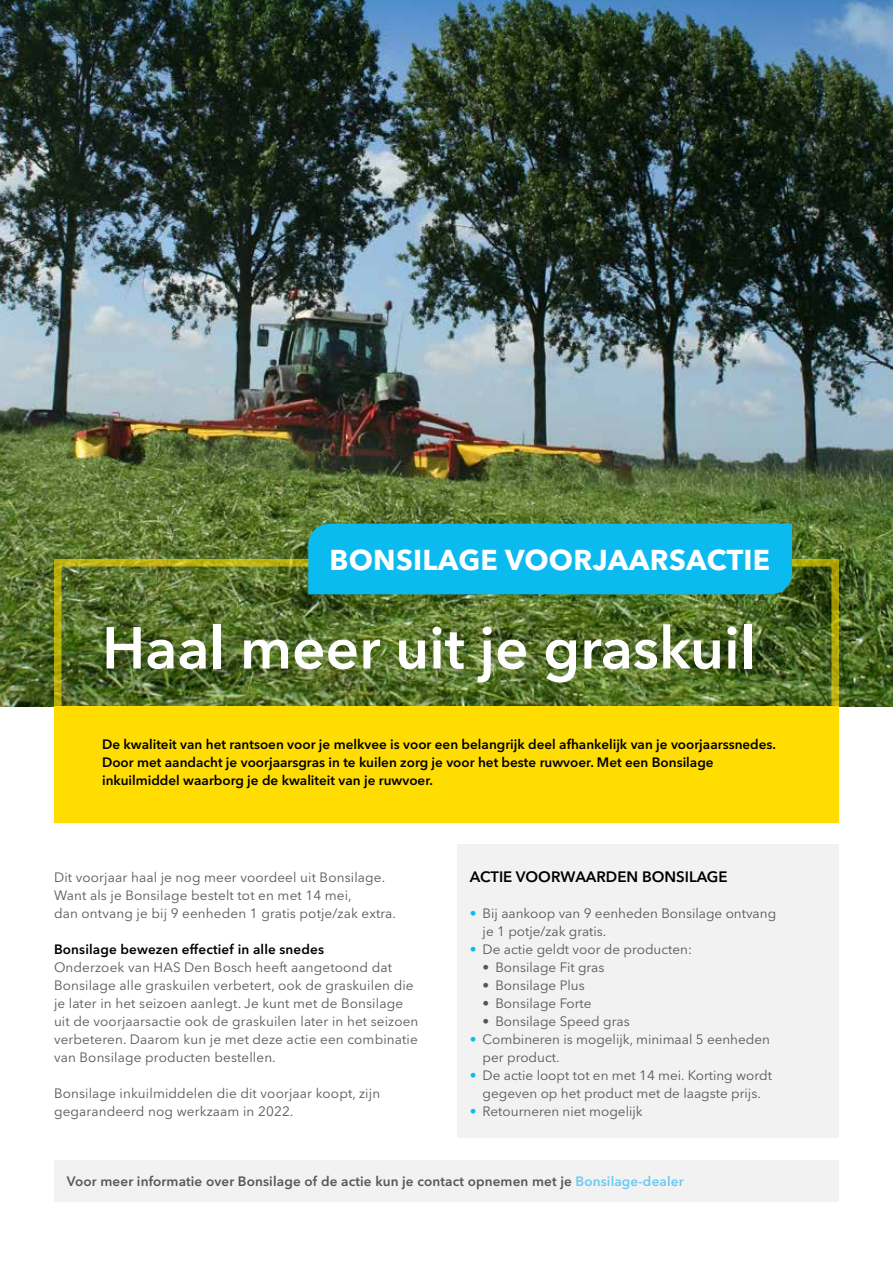
<style>
.page{position:relative;width:893px;height:1263px;background:#fff}
.page>*{position:absolute;margin:0;border:0;box-sizing:border-box;transform-origin:0 0}
.t1{font:600 58.5px "Avenir Next W1 G";color:#fff}
.t2{font:700 28.5px "Avenir Next W1 G";letter-spacing:.01em;color:#fff}
.t3{font:600 15px "Avenir Next W1 G";color:#000}
.t4{font:13.5px/18px "Avenir Next W1 G";letter-spacing:.01em;color:#575756}
.t5{font:600 13.5px/18px "Avenir Next W1 G";color:#000}
.t6{font:600 13.5px "Avenir Next W1 G";letter-spacing:.01em;color:#575756}
.s1{color:#0bbbef}
.s2{color:#6dc9f3}
</style>
<div class="page">
<img style="left:0;top:70px;width:893px;height:636px">
<img style="left:0;top:0;width:893px;height:70px">
<img style="left:50px;top:555px;width:790px;height:268px">
<div style="left:54px;top:1160px;width:785px;height:41px;background:#f2f2f2"></div>
<div style="left:308px;top:524px;width:484px;height:70px;background:#0bbbef"></div>
<div style="left:457px;top:844px;width:382px;height:294px;background:#f2f2f2"></div>
<div style="left:54px;top:706px;width:785px;height:116px;background:#fd0"></div>
<h2 class="t2" style="left:329px;top:537px;width:442px">BONSILAGE VOORJAARSACTIE</h2>
<h1 class="t1" style="left:102px;top:601px;width:655px">Haal meer uit je graskuil</h1>
<p class="t5" style="left:102px;top:734px;width:675px">De kwaliteit van het rantsoen voor je melkvee is voor een belangrijk deel afhankelijk van je voorjaarssnedes.<br>Door met aandacht je voorjaarsgras in te kuilen zorg je voor het beste ruwvoer. Met een Bonsilage inkuilmiddel waarborg je de kwaliteit van je ruwvoer.</p>
<p class="t4" style="left:54px;top:867px;width:344px">Dit voorjaar haal je nog meer voordeel uit Bonsilage.<br>Want als je Bonsilage bestelt tot en met 14 mei,<br>dan ontvang je bij 9 eenheden 1 gratis potje/zak extra.</p>
<p class="t5" style="left:54px;top:939px;width:272px">Bonsilage bewezen effectief in alle snedes</p>
<p class="t4" style="left:54px;top:957px;width:366px">Onderzoek van HAS Den Bosch heeft aangetoond dat Bonsilage alle graskuilen verbetert, ook de graskuilen die je later in het seizoen aanlegt. Je kunt met de Bonsilage uit de voorjaarsactie ook de graskuilen later in het seizoen verbeteren. Daarom kun je met deze actie een combinatie van Bonsilage producten bestellen.</p>
<p class="t4" style="left:54px;top:1083px;width:328px">Bonsilage inkuilmiddelen die dit voorjaar koopt, zijn gegarandeerd nog werkzaam in 2022.</p>
<p class="t3" style="left:470px;top:865px;width:259px">ACTIE VOORWAARDEN BONSILAGE</p>
<p class="t4" style="left:483px;top:903px;width:295px;text-indent:-13px"><span class="s1">•</span> Bij aankoop van 9 eenheden Bonsilage ontvang je 1 potje/zak gratis.</p>
<p class="t4" style="left:470px;top:939px;width:224px"><span class="s1">•</span> De actie geldt voor de producten:</p>
<p class="t4" style="left:483px;top:957px;width:123px">• Bonsilage Fit gras</p>
<p class="t4" style="left:483px;top:975px;width:104px">• Bonsilage Plus</p>
<p class="t4" style="left:483px;top:993px;width:110px">• Bonsilage Forte</p>
<p class="t4" style="left:483px;top:1011px;width:149px">• Bonsilage Speed gras</p>
<p class="t4" style="left:483px;top:1029px;width:289px;text-indent:-13px"><span class="s1">•</span> Combineren is mogelijk, minimaal 5 eenheden per product.</p>
<p class="t4" style="left:470px;top:1065px;width:304px;text-align:center"><span class="s1">•</span> De actie loopt tot en met 14 mei. Korting wordt gegeven op het product met de laagste prijs.</p>
<p class="t4" style="left:470px;top:1101px;width:174px"><span class="s1">•</span> Retourneren niet mogelijk</p>
<p class="t6" style="left:67px;top:1170px;width:618px">Voor meer informatie over Bonsilage of de actie kun je contact opnemen met je <span class="s2">Bonsilage-dealer</span></p>
</div>
